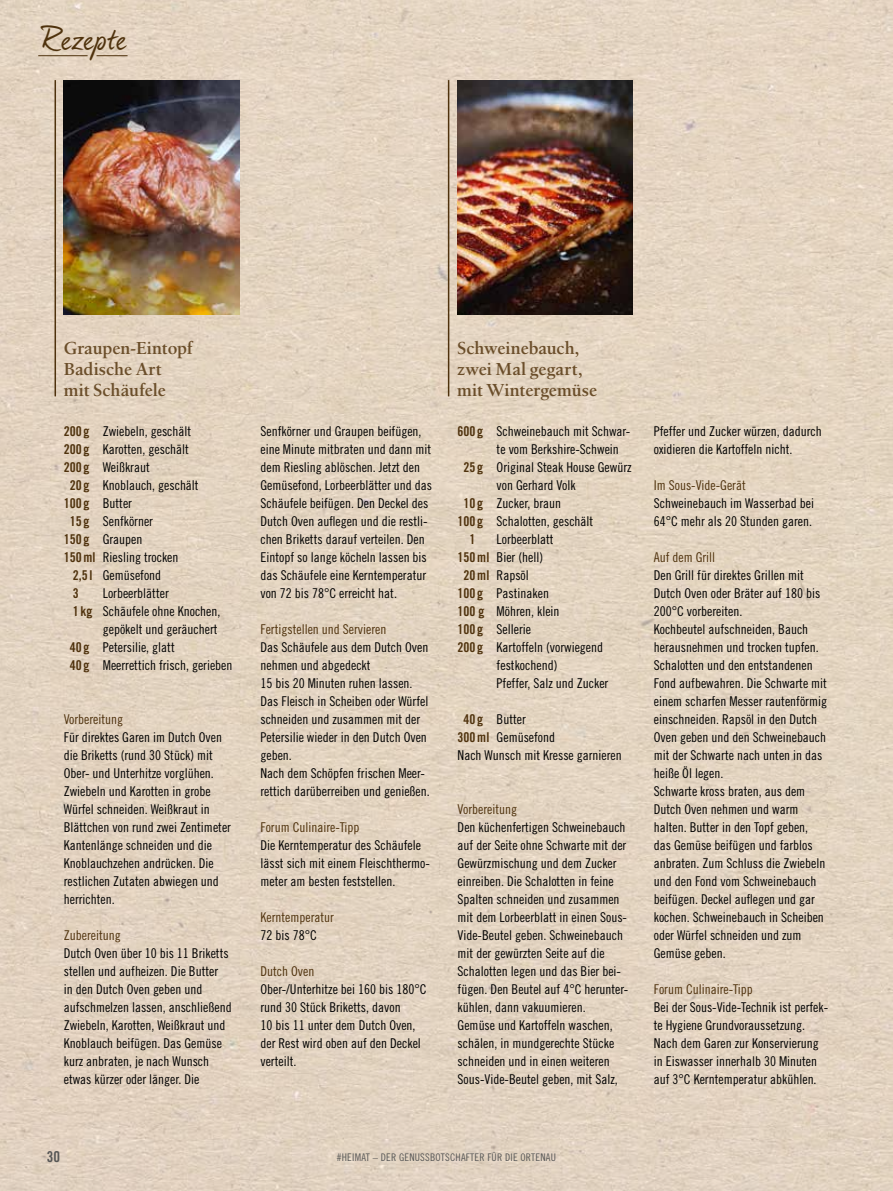
<style>
.page{position:relative;width:893px;height:1191px;background:#fff}
.page>*{position:absolute;margin:0;border:0;box-sizing:border-box;transform-origin:0 0}
.t1{font:30px "Dear Joe 5";letter-spacing:-.02em;color:#4f320d}
.t2{font:600 18px/21px "Birka";letter-spacing:-.005em;color:#6b4e2a}
.t3{font:15px "Trade Gothic Bold Cond Twenty";color:#575756}
.t4{font:13.5px/18px "Trade Gothic Cond Eighteen";color:#000}
.t5{font:13.5px "Trade Gothic Cond Eighteen";color:#4f320d}
.t6{font:13.5px "Trade Gothic Bold Cond Twenty";color:#4f320d}
.t7{font:10.5px "Trade Gothic Cond Eighteen";letter-spacing:.02em;color:#575756}
.s1{font-family:"Trade Gothic Bold Cond Twenty";color:#4f320d}
</style>
<div class="page">
<img style="left:0;top:0;width:893px;height:1191px">
<hr style="left:38px;top:55px;width:50px;height:1px;background:#4f320d">
<hr style="left:97px;top:55px;width:31px;height:1px;background:#4f320d">
<img style="left:64px;top:80px;width:175px;height:234px">
<img style="left:457px;top:80px;width:175px;height:234px">
<hr style="left:55px;top:80px;width:1px;height:316px;background:#4f320d">
<hr style="left:448px;top:80px;width:1px;height:316px;background:#4f320d">
<h1 class="t1" style="left:40px;top:21px;width:87px">Rezepte</h1>
<h2 class="t2" style="left:64px;top:337px;width:130px">Graupen-Eintopf<br>Badische Art<br>mit Schäufele</h2>
<h2 class="t2" style="left:457px;top:338px;width:142px">Schweinebauch, zwei Mal gegart, mit Wintergemüse</h2>
<p class="t4" style="left:64px;top:422px;width:129px"><span class="s1">200 g</span> Zwiebeln, geschält</p>
<p class="t4" style="left:64px;top:440px;width:127px"><span class="s1">200 g</span> Karotten, geschält</p>
<p class="t4" style="left:64px;top:458px;width:87px"><span class="s1">200 g</span> Weißkraut</p>
<p class="t4" style="left:70px;top:476px;width:130px"><span class="s1">20 g</span> Knoblauch, geschält</p>
<p class="t4" style="left:64px;top:494px;width:70px"><span class="s1">100 g</span> Butter</p>
<p class="t4" style="left:70px;top:512px;width:85px"><span class="s1">15 g</span> Senfkörner</p>
<p class="t4" style="left:64px;top:530px;width:80px"><span class="s1">150 g</span> Graupen</p>
<p class="t4" style="left:64px;top:548px;width:116px"><span class="s1">150ml</span> Riesling trocken</p>
<p class="t4" style="left:73px;top:566px;width:90px"><span class="s1">2,5 l</span> Gemüsefond</p>
<p class="t6" style="left:73px;top:585px;width:7px">3</p>
<p class="t4" style="left:103px;top:584px;width:68px">Lorbeerblätter</p>
<p class="t4" style="left:73px;top:602px;width:149px"><span class="s1">1 kg</span> Schäufele ohne Knochen,</p>
<p class="t4" style="left:103px;top:620px;width:116px">gepökelt und geräuchert</p>
<p class="t4" style="left:70px;top:638px;width:106px"><span class="s1">40 g</span> Petersilie, glatt</p>
<p class="t4" style="left:70px;top:656px;width:164px"><span class="s1">40 g</span> Meerrettich frisch, gerieben</p>
<p class="t5" style="left:64px;top:711px;width:61px">Vorbereitung</p>
<p class="t4" style="left:64px;top:728px;width:169px">Für direktes Garen im Dutch Oven die Briketts (rund 30 Stück) mit<br>Ober- und Unterhitze vorglühen.<br>Zwiebeln und Karotten in grobe<br>Würfel schneiden. Weißkraut in<br>Blättchen von rund zwei Zentimeter<br>Kantenlänge schneiden und die<br>Knoblauchzehen andrücken. Die restlichen Zutaten abwiegen und herrichten.</p>
<p class="t5" style="left:64px;top:927px;width:58px">Zubereitung</p>
<p class="t4" style="left:64px;top:944px;width:169px">Dutch Oven über 10 bis 11 Briketts stellen und aufheizen. Die Butter<br>in den Dutch Oven geben und aufschmelzen lassen, anschließend<br>Zwiebeln, Karotten, Weißkraut und<br>Knoblauch beifügen. Das Gemüse kurz anbraten, je nach Wunsch etwas kürzer oder länger. Die</p>
<p class="t4" style="left:260px;top:422px;width:173px">Senfkörner und Graupen beifügen, eine Minute mitbraten und dann mit dem Riesling ablöschen. Jetzt den Gemüsefond, Lorbeerblätter und das Schäufele beifügen. Den Deckel des Dutch Oven auflegen und die restli&shy;chen Briketts darauf verteilen. Den Eintopf so lange köcheln lassen bis das Schäufele eine Kerntemperatur von 72 bis 78°C erreicht hat.</p>
<p class="t5" style="left:260px;top:621px;width:127px">Fertigstellen und Servieren</p>
<p class="t4" style="left:260px;top:638px;width:171px">Das Schäufele aus dem Dutch Oven nehmen und abgedeckt<br>15 bis 20 Minuten ruhen lassen.<br>Das Fleisch in Scheiben oder Würfel schneiden und zusammen mit der<br>Petersilie wieder in den Dutch Oven geben.<br>Nach dem Schöpfen frischen Meer&shy;rettich darüberreiben und genießen.</p>
<p class="t5" style="left:260px;top:819px;width:100px">Forum Culinaire-Tipp</p>
<p class="t4" style="left:260px;top:835px;width:171px">Die Kerntemperatur des Schäufele lässt sich mit einem Fleischthermo&shy;meter am besten feststellen.</p>
<p class="t5" style="left:260px;top:909px;width:75px">Kerntemperatur</p>
<p class="t4" style="left:260px;top:925px;width:58px">72 bis 78°C</p>
<p class="t5" style="left:260px;top:963px;width:55px">Dutch Oven</p>
<p class="t4" style="left:260px;top:979px;width:168px">Ober-/Unterhitze bei 160 bis 180°C rund 30 Stück Briketts, davon<br>10 bis 11 unter dem Dutch Oven, der Rest wird oben auf den Deckel verteilt.</p>
<p class="t4" style="left:458px;top:422px;width:174px"><span class="s1">600 g</span> Schweinebauch mit Schwar-</p>
<p class="t4" style="left:497px;top:440px;width:124px">te vom Berkshire-Schwein</p>
<p class="t4" style="left:464px;top:458px;width:169px"><span class="s1">25 g</span> Original Steak House Gewürz</p>
<p class="t4" style="left:497px;top:476px;width:80px">von Gerhard Volk</p>
<p class="t4" style="left:464px;top:494px;width:99px"><span class="s1">10 g</span> Zucker, braun</p>
<p class="t4" style="left:458px;top:512px;width:137px"><span class="s1">100 g</span> Schalotten, geschält</p>
<p class="t6" style="left:470px;top:531px;width:7px">1</p>
<p class="t4" style="left:497px;top:530px;width:58px">Lorbeerblatt</p>
<p class="t4" style="left:458px;top:548px;width:87px"><span class="s1">150ml</span> Bier (hell)</p>
<p class="t4" style="left:464px;top:566px;width:67px"><span class="s1">20ml</span> Rapsöl</p>
<p class="t4" style="left:458px;top:584px;width:93px"><span class="s1">100 g</span> Pastinaken</p>
<p class="t4" style="left:458px;top:602px;width:103px"><span class="s1">100 g</span> Möhren, klein</p>
<p class="t4" style="left:458px;top:620px;width:75px"><span class="s1">100 g</span> Sellerie</p>
<p class="t4" style="left:458px;top:638px;width:147px"><span class="s1">200 g</span> Kartoffeln (vorwiegend</p>
<p class="t4" style="left:497px;top:656px;width:62px">festkochend)</p>
<p class="t4" style="left:497px;top:674px;width:113px">Pfeffer, Salz und Zucker</p>
<p class="t4" style="left:458px;top:710px;width:166px;text-indent:6px"><span class="s1">40 g</span> Butter<br><span class="s1">300ml</span> Gemüsefond<br>Nach Wunsch mit Kresse garnieren</p>
<p class="t5" style="left:458px;top:801px;width:61px">Vorbereitung</p>
<p class="t4" style="left:458px;top:818px;width:172px">Den küchenfertigen Schweinebauch auf der Seite ohne Schwarte mit der Gewürzmischung und dem Zucker einreiben. Die Schalotten in feine Spalten schneiden und zusammen mit dem Lorbeerblatt in einen Sous-Vide-Beutel geben. Schweinebauch mit der gewürzten Seite auf die Schalotten legen und das Bier bei&shy;fügen. Den Beutel auf 4°C herunter&shy;kühlen, dann vakuumieren.<br>Gemüse und Kartoffeln waschen, schälen, in mundgerechte Stücke schneiden und in einen weiteren Sous-Vide-Beutel geben, mit Salz,</p>
<p class="t4" style="left:654px;top:421px;width:169px">Pfeffer und Zucker würzen, dadurch oxidieren die Kartoffeln nicht.</p>
<p class="t5" style="left:654px;top:477px;width:93px">Im Sous-Vide-Gerät</p>
<p class="t4" style="left:654px;top:493px;width:162px">Schweinebauch im Wasserbad bei<br>64°C mehr als 20 Stunden garen.</p>
<p class="t5" style="left:654px;top:549px;width:63px">Auf dem Grill</p>
<p class="t4" style="left:654px;top:565px;width:175px">Den Grill für direktes Grillen mit<br>Dutch Oven oder Bräter auf 180 bis<br>200°C vorbereiten.<br>Kochbeutel aufschneiden, Bauch herausnehmen und trocken tupfen.<br>Schalotten und den entstandenen<br>Fond aufbewahren. Die Schwarte mit einem scharfen Messer rautenförmig einschneiden. Rapsöl in den Dutch<br>Oven geben und den Schweinebauch mit der Schwarte nach unten in das heiße Öl legen.<br>Schwarte kross braten, aus dem<br>Dutch Oven nehmen und warm halten. Butter in den Topf geben, das Gemüse beifügen und farblos anbraten. Zum Schluss die Zwiebeln und den Fond vom Schweinebauch beifügen. Deckel auflegen und gar kochen. Schweinebauch in Scheiben oder Würfel schneiden und zum<br>Gemüse geben.</p>
<p class="t5" style="left:654px;top:980px;width:100px">Forum Culinaire-Tipp</p>
<p class="t4" style="left:654px;top:997px;width:176px">Bei der Sous-Vide-Technik ist perfek&shy;te Hygiene Grundvoraussetzung.<br>Nach dem Garen zur Konservierung in Eiswasser innerhalb 30 Minuten auf 3°C Kerntemperatur abkühlen.</p>
<p class="t3" style="left:47px;top:1147px;width:15px">30</p>
<p class="t7" style="left:337px;top:1151px;width:221px">#HEIMAT – DER GENUSSBOTSCHAFTER FÜR DIE ORTENAU</p>
</div>
